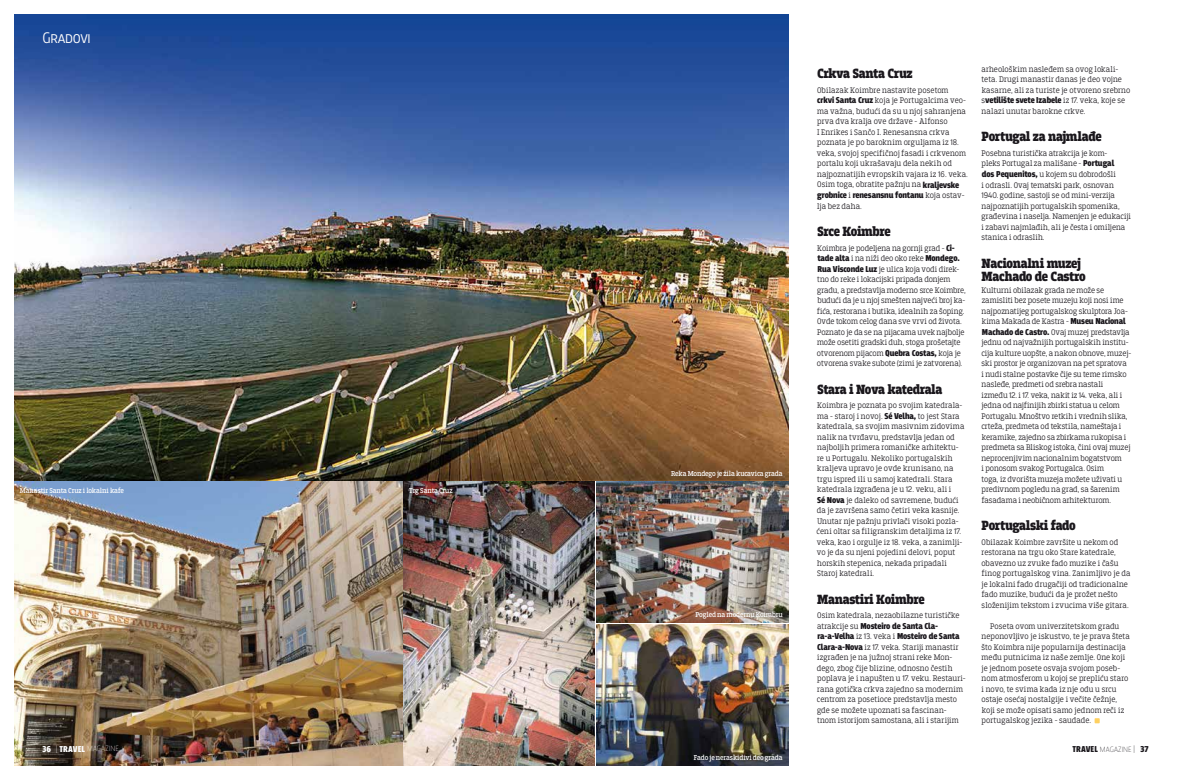
<style>
.page{position:relative;width:1191px;height:780px;background:#fff}
.page>*{position:absolute;margin:0;border:0;box-sizing:border-box;transform-origin:0 0}
.t1{font:300 16px "Breakers";letter-spacing:-.015em;color:#fff}
.t2{font:900 14px/13px "Breakers Slab";letter-spacing:-.025em;color:#1a171c}
.t3{font:900 9px/10.5px "Breakers";letter-spacing:-.015em;color:#1a171c}
.t4{font:900 9px "Breakers";letter-spacing:.005em;color:#fff}
.t5{font:900 9px "Breakers";letter-spacing:.005em;color:#1a171c}
.t6{font:300 8.5px/10.5px "Breakers Slab";color:#1a171c}
.t7{font:7.5px "Breakers Slab";letter-spacing:-.015em;color:#fff}
.s1{font-family:"Breakers";font-weight:900;font-size:9px}
.s2{font-family:"Breakers Slab";font-weight:300;font-size:8.5px}
.s3{font-weight:100}
.s4{font-weight:100;font-size:8px}
</style>
<div class="page">
<img style="left:14px;top:14px;width:774px;height:751px">
<svg style="left:1094px;top:718px;width:5px;height:5px"></svg>
<h1 class="t1" style="left:43px;top:28px;width:50px">Gradovi</h1>
<p class="t7" style="left:20px;top:485px;width:106px">Manastir Santa Cruz i lokalni kafe</p>
<p class="t7" style="left:409px;top:485px;width:45px">Trg Santa Cruz</p>
<p class="t7" style="left:671px;top:468px;width:113px">Reka Mondego je žila kucavica grada</p>
<p class="t7" style="left:695px;top:610px;width:89px">Pogled na modernu Koimbru</p>
<h2 class="t2" style="left:817px;top:68px;width:97px">Crkva Santa Cruz</h2>
<p class="t6" style="left:817px;top:85px;width:152px">Obilazak Koimbre nastavite posetom<br><span class="s1">crkvi Santa Cruz</span> koja je Portugalcima veo&shy;ma važna, budući da su u njoj sahranjena prva dva kralja ove države - Alfonso<br>I Enrikes i Sančo I. Renesansna crkva poznata je po baroknim orguljama iz 18. veka, svojoj specifičnoj fasadi i crkvenom portalu koji ukrašavaju dela nekih od najpoznatijih evropskih vajara iz 16. veka.<br>Osim toga, obratite pažnju na <span class="s1">kraljevske</span></p>
<p class="t3" style="left:817px;top:190px;width:149px">grobnice <span class="s2">i</span> renesansnu fontanu <span class="s2">koja ostav-</span></p>
<p class="t6" style="left:817px;top:200px;width:46px">lja bez daha.</p>
<h2 class="t2" style="left:817px;top:226px;width:75px">Srce Koimbre</h2>
<p class="t6" style="left:817px;top:242px;width:150px">Koimbra je podeljena na gornji grad - <span class="s1">Ci&shy;tade alta</span> i na niži deo oko reke <span class="s1">Mondego.<br>Rua Visconde Luz</span> je ulica koja vodi direk&shy;tno do reke i lokacijski pripada donjem gradu, a predstavlja moderno srce Koimbre, budući da je u njoj smešten najveći broj ka&shy;fića, restorana i butika, idealnih za šoping.<br>Ovde tokom celog dana sve vrvi od života.<br>Poznato je da se na pijacama uvek najbolje može osetiti gradski duh, stoga prošetajte otvorenom pijacom <span class="s1">Quebra Costas,</span> koja je otvorena svake subote (zimi je zatvorena).</p>
<h2 class="t2" style="left:817px;top:383px;width:127px">Stara i Nova katedrala</h2>
<p class="t6" style="left:816px;top:400px;width:149px">Koimbra je poznata po svojim katedrala&shy;ma - staroj i novoj. <span class="s1">Sé Velha,</span> to jest Stara katedrala, sa svojim masivnim zidovima nalik na tvrđavu, predstavlja jedan od najboljih primera romaničke arhitektu&shy;re u Portugalu. Nekoliko portugalskih kraljeva upravo je ovde krunisano, na trgu ispred ili u samoj katedrali. Stara katedrala izgrađena je u 12. veku, ali i<br><span class="s1">Sé Nova</span> je daleko od savremene, budući da je završena samo četiri veka kasnije.<br>Unutar nje pažnju privlači visoki pozla&shy;ćeni oltar sa filigranskim detaljima iz 17. veka, kao i orgulje iz 18. veka, a zanimlji&shy;vo je da su njeni pojedini delovi, poput horskih stepenica, nekada pripadali Staroj katedrali.</p>
<h2 class="t2" style="left:817px;top:593px;width:109px">Manastiri Koimbre</h2>
<p class="t6" style="left:817px;top:610px;width:144px">Osim katedrala, nezaobilazne turističke</p>
<p class="t3" style="left:817px;top:621px;width:144px"><span class="s2">atrakcije su</span> Mosteiro de Santa Cla&shy;ra-a-Velha <span class="s2">iz 13. veka i</span> Mosteiro de Santa</p>
<p class="t6" style="left:817px;top:641px;width:150px"><span class="s1">Clara-a-Nova</span> iz 17. veka. Stariji manastir izgrađen je na južnoj strani reke Mon&shy;dego, zbog čije blizine, odnosno čestih poplava je i napušten u 17. veku. Restauri&shy;rana gotička crkva zajedno sa modernim centrom za posetioce predstavlja mesto gde se možete upoznati sa fascinan&shy;tnom istorijom samostana, ali i starijim</p>
<p class="t6" style="left:981px;top:64px;width:150px">arheološkim nasleđem sa ovog lokali&shy;teta. Drugi manastir danas je deo vojne kasarne, ali za turiste je otvoreno srebrno</p>
<p class="t3" style="left:981px;top:96px;width:145px"><span class="s2">s</span>vetilište svete Izabele <span class="s2">iz 17. veka, koje se</span></p>
<p class="t6" style="left:981px;top:106px;width:105px">nalazi unutar barokne crkve.</p>
<h2 class="t2" style="left:981px;top:131px;width:122px">Portugal za najmlađe</h2>
<p class="t6" style="left:981px;top:148px;width:151px">Posebna turistička atrakcija je kom-<br>pleks Portugal za mališane - <span class="s1">Portugal<br>dos Pequenitos,</span> u kojem su dobrodošli<br>i odrasli. Ovaj tematski park, osnovan 1940. godine, sastoji se od mini-verzija najpoznatijih portugalskih spomenika, građevina i naselja. Namenjen je edukaciji i zabavi najmlađih, ali je česta i omiljena stanica i odraslih.</p>
<h2 class="t2" style="left:981px;top:257px;width:106px">Nacionalni muzej<br>Machado de Castro</h2>
<p class="t6" style="left:981px;top:284px;width:151px">Kulturni obilazak grada ne može se zamisliti bez posete muzeju koji nosi ime najpoznatijeg portugalskog skulptora Joa&shy;kima Makada de Kastra - <span class="s1">Museu Nacional Machado de Castro.</span> Ovaj muzej predstavlja jednu od najvažnijih portugalskih institu&shy;cija kulture uopšte, a nakon obnove, muzej&shy;ski prostor je organizovan na pet spratova<br>i nudi stalne postavke čije su teme rimsko nasleđe, predmeti od srebra nastali između 12. i 17. veka, nakit iz 14. veka, ali i jedna od najfinijih zbirki statua u celom Portugalu. Mnoštvo retkih i vrednih slika, crteža, predmeta od tekstila, nameštaja i keramike, zajedno sa zbirkama rukopisa i predmeta sa Bliskog istoka, čini ovaj muzej neprocenjivim nacionalnim bogatstvom<br>i ponosom svakog Portugalca. Osim<br>toga, iz dvorišta muzeja možete uživati u predivnom pogledu na grad, sa šarenim fasadama i neobičnom arhitekturom.</p>
<h2 class="t2" style="left:981px;top:520px;width:96px">Portugalski fado</h2>
<p class="t6" style="left:981px;top:536px;width:151px">Obilazak Koimbre završite u nekom od restorana na trgu oko Stare katedrale, obavezno uz zvuke fado muzike i čašu finog portugalskog vina. Zanimljivo je da je lokalni fado drugačiji od tradicionalne fado muzike, budući da je prožet nešto složenijim tekstom i zvucima više gitara.</p>
<p class="t6" style="left:981px;top:620px;width:150px;text-indent:9px">Poseta ovom univerzitetskom gradu neponovljivo je iskustvo, te je prava šteta što Koimbra nije popularnija destinacija među putnicima iz naše zemlje. One koji je jednom posete osvaja svojom poseb&shy;nom atmosferom u kojoj se prepliću staro i novo, te svima kada iz nje odu u srcu ostaje osećaj nostalgije i večite čežnje, koji se može opisati samo jednom reči iz portugalskog jezika - saudade.</p>
<p class="t4" style="left:43px;top:743px;width:77px">36 <span class="s3">|</span> TRAVEL <span class="s4">MAGAZINE</span></p>
<p class="t5" style="left:1072px;top:743px;width:78px">TRAVEL <span class="s4">MAGAZINE</span> <span class="s3">|</span> 37</p>
<p class="t7" style="left:694px;top:753px;width:90px">Fado je neraskidivi deo grada</p>
</div>
